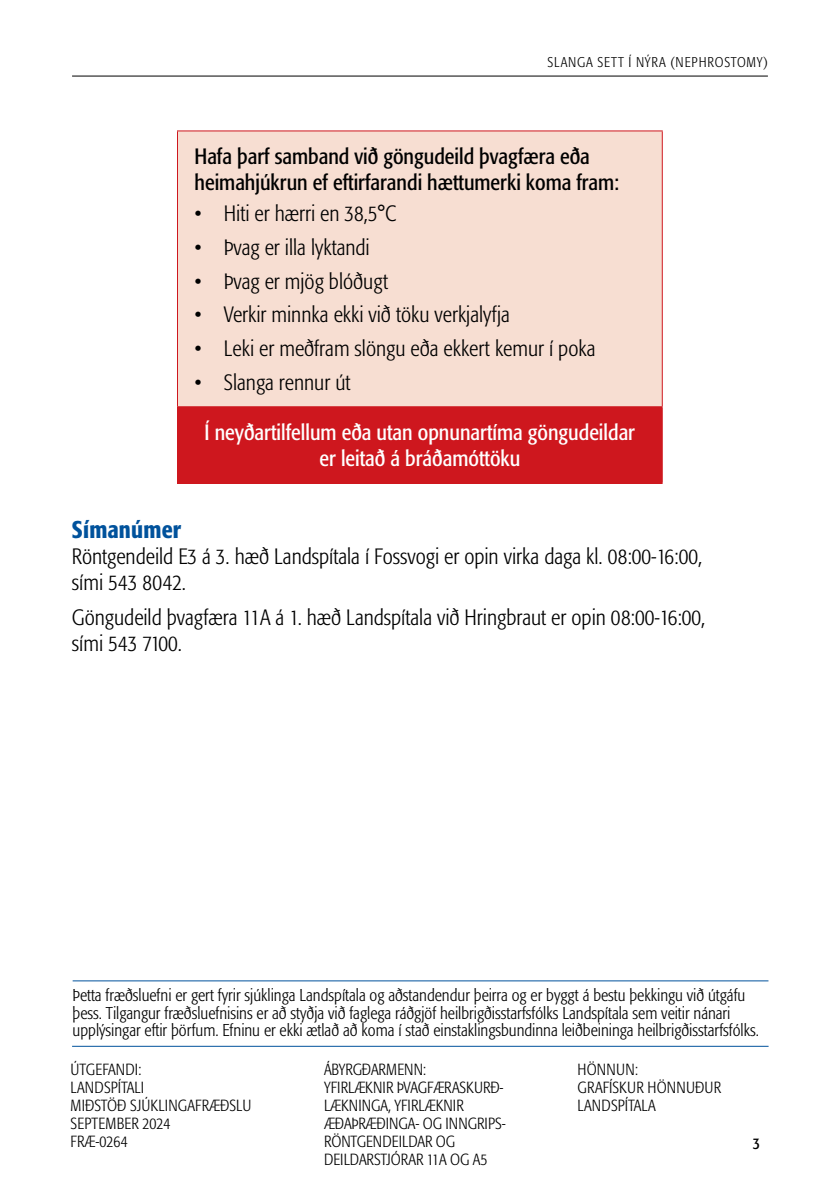
<style>
.page{position:relative;width:840px;height:1191px;background:#fff}
.page>*{position:absolute;margin:0;border:0;box-sizing:border-box;transform-origin:0 0}
.t1{font:500 condensed 24px "Formata";letter-spacing:.01em;color:#00529c}
.t2{font:300 condensed 22px/26px "Formata";color:#000}
.t3{font:condensed 22px/26px "Formata";color:#000}
.t4{font:condensed 22px/26px "Formata";color:#fff;text-align:center}
.t5{font:300 condensed 17px/17.8px "Formata";color:#000}
.t6{font:300 condensed 16px/18px "Formata";color:#000}
.t7{font:condensed 16px "Formata";color:#000}
.t8{font:300 condensed 14px "Formata";letter-spacing:.06em;color:#000}
</style>
<div class="page">
<hr style="left:72px;top:76px;width:695px;height:1px;background:#000">
<hr style="left:72px;top:1045px;width:696px;height:1px;background:#00529c">
<hr style="left:73px;top:980px;width:695px;height:1px;background:#00529c">
<div style="left:177px;top:131px;width:485px;height:276px;background:#f7ded2"></div>
<div style="left:177px;top:407px;width:485px;height:76px;background:#ce171e"></div>
<hr style="left:177px;top:130px;width:485px;height:1px;background:#ce171e">
<hr style="left:177px;top:131px;width:1px;height:275px;background:#ce171e">
<hr style="left:661px;top:131px;width:1px;height:275px;background:#ce171e">
<hr style="left:177px;top:406px;width:485px;height:1px;background:#ce171e">
<hr style="left:177px;top:483px;width:485px;height:1px;background:#ce171e">
<p class="t8" style="left:547px;top:54px;width:222px">SLANGA SETT Í NÝRA (NEPHROSTOMY)</p>
<p class="t3" style="left:194px;top:144px;width:426px">Hafa þarf samband við göngudeild þvagfæra eða heimahjúkrun ef eftirfarandi hættumerki koma fram:</p>
<p class="t2" style="left:194px;top:201px;width:203px">• Hiti er hærri en 38,5°C</p>
<p class="t2" style="left:194px;top:234px;width:177px">• Þvag er illa lyktandi</p>
<p class="t2" style="left:194px;top:268px;width:195px">• Þvag er mjög blóðugt</p>
<p class="t2" style="left:194px;top:302px;width:316px">• Verkir minnka ekki við töku verkjalyfja</p>
<p class="t2" style="left:194px;top:335px;width:402px">• Leki er meðfram slöngu eða ekkert kemur í poka</p>
<p class="t2" style="left:194px;top:369px;width:157px">• Slanga rennur út</p>
<p class="t4" style="left:204px;top:419px;width:432px">Í neyðartilfellum eða utan opnunartíma göngudeildar er leitað á bráðamóttöku</p>
<h1 class="t1" style="left:72px;top:515px;width:111px">Símanúmer</h1>
<p class="t2" style="left:72px;top:544px;width:631px">Röntgendeild E3 á 3. hæð Landspítala í Fossvogi er opin virka daga kl. 08:00-16:00, sími 543 8042.</p>
<p class="t2" style="left:72px;top:604px;width:634px">Göngudeild þvagfæra 11A á 1. hæð Landspítala við Hringbraut er opin 08:00-16:00, sími 543 7100.</p>
<p class="t5" style="left:73px;top:986px;width:687px">Þetta fræðsluefni er gert fyrir sjúklinga Landspítala og aðstandendur þeirra og er byggt á bestu þekkingu við útgáfu þess. Tilgangur fræðsluefnisins er að styðja við faglega ráðgjöf heilbrigðisstarfsfólks Landspítala sem veitir nánari upplýsingar eftir þörfum. Efninu er ekki ætlað að koma í stað einstaklingsbundinna leiðbeininga heilbrigðisstarfsfólks.</p>
<p class="t6" style="left:70px;top:1060px;width:182px">ÚTGEFANDI:<br>LANDSPÍTALI<br>MIÐSTÖÐ SJÚKLINGAFRÆÐSLU<br>SEPTEMBER 2024<br>FRÆ-0264</p>
<p class="t6" style="left:324px;top:1060px;width:182px">ÁBYRGÐARMENN:<br>YFIRLÆKNIR ÞVAGFÆRASKURÐ-<br>LÆKNINGA, YFIRLÆKNIR<br>ÆÐAÞRÆÐINGA- OG INNGRIPS-<br>RÖNTGENDEILDAR OG<br>DEILDARSTJÓRAR 11A OG A5</p>
<p class="t6" style="left:577px;top:1060px;width:145px">HÖNNUN:<br>GRAFÍSKUR HÖNNUÐUR<br>LANDSPÍTALA</p>
<p class="t7" style="left:752px;top:1133px;width:9px">3</p>
</div>
